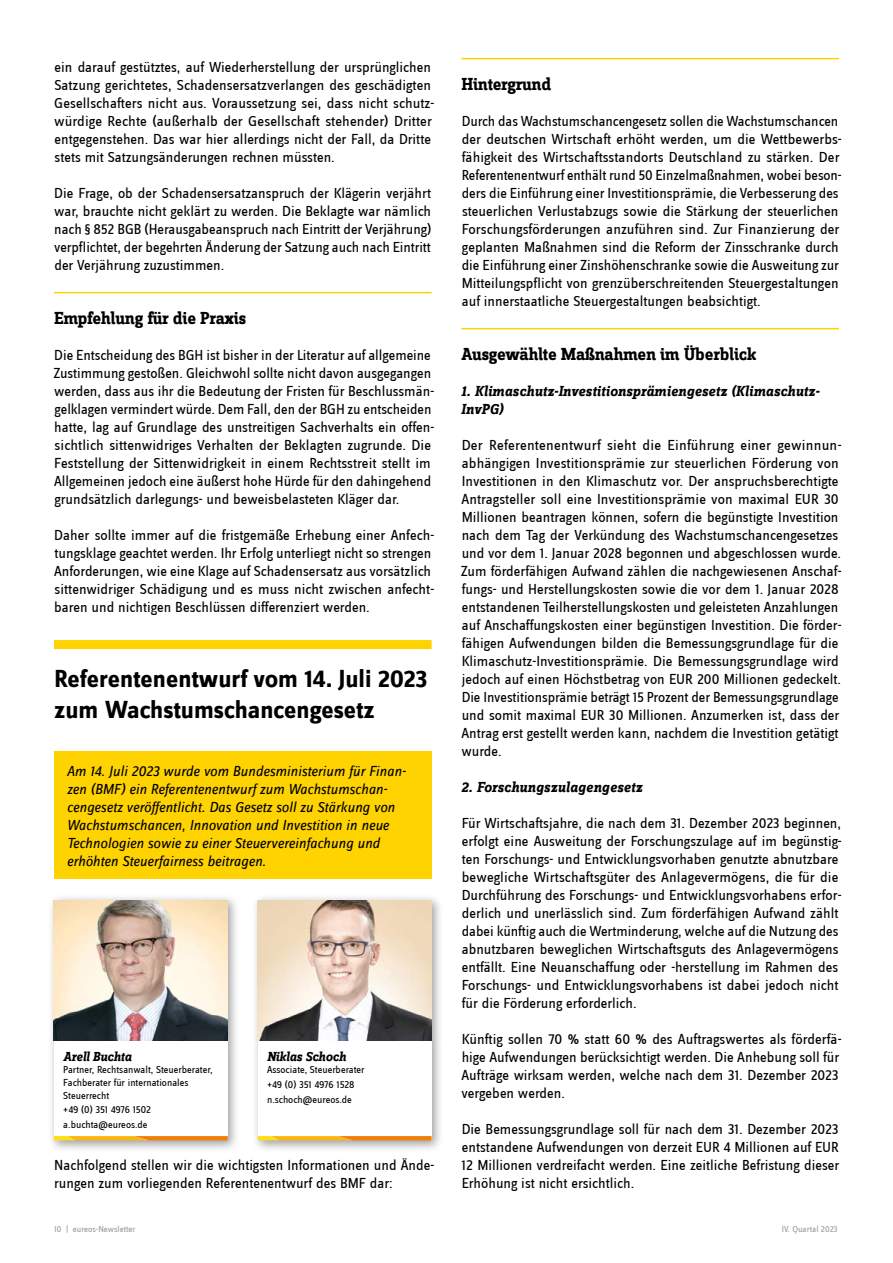
<style>
.page{position:relative;width:893px;height:1263px;background:#fff}
.page>*{position:absolute;margin:0;border:0;box-sizing:border-box;transform-origin:0 0}
.t1{font:700 25.5px/30.6px "Zine Sans Dis";color:#000}
.t2{font:700 18px "Zine Slab Dis";color:#000}
.t3{font:15px/18px "Zine Sans Dis";color:#000}
.t4{font:italic 15px/18px "Zine Sans Dis";color:#000}
.t5{font:italic 700 15px/18px "Zine Slab Dis";letter-spacing:.015em;color:#000}
.t6{font:italic 700 13.5px "Zine Slab Dis";letter-spacing:-.01em;color:#000}
.t7{font:10.5px/14.7px "Zine Sans Dis";color:#000}
.t8{font:9px "Zine Sans Dis";color:#9c9c9d}
</style>
<div class="page">
<hr style="left:461px;top:58px;width:378px;height:1px;background:#ffd300">
<hr style="left:461px;top:328px;width:378px;height:1px;background:#ffd300">
<hr style="left:54px;top:292px;width:378px;height:1px;background:#ffd300">
<div style="left:54px;top:640px;width:378px;height:9px;background:#ffd300"></div>
<div style="left:54px;top:752px;width:378px;height:127px;background:#ffd300"></div>
<div style="left:251px;top:894px;width:192px;height:259px;background:#000;opacity:.38"></div>
<div style="left:258px;top:1040px;width:174px;height:100px;background:#fff"></div>
<img style="left:258px;top:900px;width:174px;height:140px">
<svg style="left:258px;top:1136px;width:174px;height:4px"></svg>
<div style="left:48px;top:894px;width:192px;height:259px;background:#000;opacity:.38"></div>
<div style="left:54px;top:1040px;width:174px;height:100px;background:#fff"></div>
<img style="left:54px;top:900px;width:174px;height:140px">
<svg style="left:54px;top:1136px;width:174px;height:4px"></svg>
<p class="t3" style="left:54px;top:59px;width:382px">ein darauf gestütztes, auf Wiederherstellung der ursprünglichen Satzung gerichtetes, Schadensersatzverlangen des geschädigten Gesellschafters nicht aus. Voraussetzung sei, dass nicht schutz&shy;würdige Rechte (außerhalb der Gesellschaft stehender) Dritter entgegenstehen. Das war hier allerdings nicht der Fall, da Dritte stets mit Satzungsänderungen rechnen müssten.</p>
<p class="t3" style="left:54px;top:185px;width:379px;text-align:justify">Die Frage, ob der Schadensersatzanspruch der Klägerin verjährt war, brauchte nicht geklärt zu werden. Die Beklagte war nämlich nach § 852 BGB (Herausgabeanspruch nach Eintritt der Verjährung) verpflichtet, der begehrten Änderung der Satzung auch nach Eintritt der Verjährung zuzustimmen.</p>
<p class="t2" style="left:55px;top:309px;width:193px">Empfehlung für die Praxis</p>
<p class="t3" style="left:54px;top:347px;width:382px">Die Entscheidung des BGH ist bisher in der Literatur auf allgemeine Zustimmung gestoßen. Gleichwohl sollte nicht davon ausgegangen werden, dass aus ihr die Bedeutung der Fristen für Beschlussmän&shy;gelklagen vermindert würde. Dem Fall, den der BGH zu entscheiden hatte, lag auf Grundlage des unstreitigen Sachverhalts ein offen&shy;sichtlich sittenwidriges Verhalten der Beklagten zugrunde. Die Feststellung der Sittenwidrigkeit in einem Rechtsstreit stellt im Allgemeinen jedoch eine äußerst hohe Hürde für den dahingehend grundsätzlich darlegungs- und beweisbelasteten Kläger dar.</p>
<p class="t3" style="left:54px;top:527px;width:382px">Daher sollte immer auf die fristgemäße Erhebung einer Anfech&shy;tungsklage geachtet werden. Ihr Erfolg unterliegt nicht so strengen Anforderungen, wie eine Klage auf Schadensersatz aus vorsätzlich sittenwidriger Schädigung und es muss nicht zwischen anfecht&shy;baren und nichtigen Beschlüssen differenziert werden.</p>
<h1 class="t1" style="left:54px;top:665px;width:375px">Referentenentwurf vom 14. Juli 2023 zum Wachstumschancengesetz</h1>
<p class="t4" style="left:67px;top:763px;width:341px">Am 14. Juli 2023 wurde vom Bundesministerium für Finan&shy;zen (BMF) ein Referentenentwurf zum Wachstumschan&shy;cengesetz veröffentlicht. Das Gesetz soll zu Stärkung von Wachstumschancen, Innovation und Investition in neue Technologien sowie zu einer Steuervereinfachung und erhöhten Steuerfairness beitragen.</p>
<p class="t6" style="left:63px;top:1049px;width:70px">Arell Buchta</p>
<p class="t7" style="left:63px;top:1064px;width:151px;line-height:12.6px">Partner, Rechtsanwalt, Steuerberater,<br>Fachberater für internationales<br>Steuerrecht</p>
<p class="t7" style="left:63px;top:1103px;width:89px">+49 (0) 351 4976 1502 a.buchta@eureos.de</p>
<p class="t3" style="left:54px;top:1157px;width:381px">Nachfolgend stellen wir die wichtigsten Informationen und Ände&shy;rungen zum vorliegenden Referentenentwurf des BMF dar:</p>
<p class="t6" style="left:267px;top:1049px;width:80px">Niklas Schoch</p>
<p class="t7" style="left:267px;top:1063px;width:99px">Associate, Steuerberater +49 (0) 351 4976 1528 n.schoch@eureos.de</p>
<p class="t2" style="left:462px;top:75px;width:91px">Hintergrund</p>
<p class="t3" style="left:462px;top:113px;width:381px">Durch das Wachstumschancengesetz sollen die Wachstumschancen der deutschen Wirtschaft erhöht werden, um die Wettbewerbs&shy;fähigkeit des Wirtschaftsstandorts Deutschland zu stärken. Der Referentenentwurf enthält rund 50 Einzelmaßnahmen, wobei beson&shy;ders die Einführung einer Investitionsprämie, die Verbesserung des steuerlichen Verlustabzugs sowie die Stärkung der steuerlichen Forschungsförderungen anzuführen sind. Zur Finanzierung der geplanten Maßnahmen sind die Reform der Zinsschranke durch die Einführung einer Zinshöhenschranke sowie die Ausweitung zur Mitteilungspflicht von grenzüberschreitenden Steuergestaltungen auf innerstaatliche Steuergestaltungen beabsichtigt.</p>
<p class="t2" style="left:461px;top:345px;width:296px">Ausgewählte Maßnahmen im Überblick</p>
<p class="t5" style="left:461px;top:383px;width:360px">1. Klimaschutz-Investitionsprämiengesetz (Klimaschutz-<br>InvPG)</p>
<p class="t3" style="left:461px;top:437px;width:382px">Der Referentenentwurf sieht die Einführung einer gewinnun&shy;abhängigen Investitionsprämie zur steuerlichen Förderung von Investitionen in den Klimaschutz vor. Der anspruchsberechtigte Antragsteller soll eine Investitionsprämie von maximal EUR 30<br>Millionen beantragen können, sofern die begünstigte Investition nach dem Tag der Verkündung des Wachstumschancengesetzes und vor dem 1. Januar 2028 begonnen und abgeschlossen wurde.<br>Zum förderfähigen Aufwand zählen die nachgewiesenen Anschaf&shy;fungs- und Herstellungskosten sowie die vor dem 1. Januar 2028 entstandenen Teilherstellungskosten und geleisteten Anzahlungen auf Anschaffungskosten einer begünstigen Investition. Die förder&shy;fähigen Aufwendungen bilden die Bemessungsgrundlage für die Klimaschutz-Investitionsprämie. Die Bemessungsgrundlage wird jedoch auf einen Höchstbetrag von EUR 200 Millionen gedeckelt.<br>Die Investitionsprämie beträgt 15 Prozent der Bemessungsgrundlage und somit maximal EUR 30 Millionen. Anzumerken ist, dass der Antrag erst gestellt werden kann, nachdem die Investition getätigt wurde.</p>
<p class="t5" style="left:461px;top:779px;width:183px">2. Forschungszulagengesetz</p>
<p class="t3" style="left:462px;top:815px;width:381px">Für Wirtschaftsjahre, die nach dem 31. Dezember 2023 beginnen, erfolgt eine Ausweitung der Forschungszulage auf im begünstig&shy;ten Forschungs- und Entwicklungsvorhaben genutzte abnutzbare bewegliche Wirtschaftsgüter des Anlagevermögens, die für die Durchführung des Forschungs- und Entwicklungsvorhabens erfor&shy;derlich und unerlässlich sind. Zum förderfähigen Aufwand zählt dabei künftig auch die Wertminderung, welche auf die Nutzung des abnutzbaren beweglichen Wirtschaftsguts des Anlagevermögens entfällt. Eine Neuanschaffung oder -herstellung im Rahmen des Forschungs- und Entwicklungsvorhabens ist dabei jedoch nicht für die Förderung erforderlich.</p>
<p class="t3" style="left:461px;top:1031px;width:382px">Künftig sollen 70 % statt 60 % des Auftragswertes als förderfä&shy;hige Aufwendungen berücksichtigt werden. Die Anhebung soll für Aufträge wirksam werden, welche nach dem 31. Dezember 2023 vergeben werden.</p>
<p class="t3" style="left:462px;top:1121px;width:379px;text-align:justify">Die Bemessungsgrundlage soll für nach dem 31. Dezember 2023 entstandene Aufwendungen von derzeit EUR 4 Millionen auf EUR 12 Millionen verdreifacht werden. Eine zeitliche Befristung dieser Erhöhung ist nicht ersichtlich.</p>
<p class="t8" style="left:54px;top:1225px;width:83px">10 | eureos-Newsletter</p>
<p class="t8" style="left:782px;top:1225px;width:57px">IV. Quartal 2023</p>
</div>
